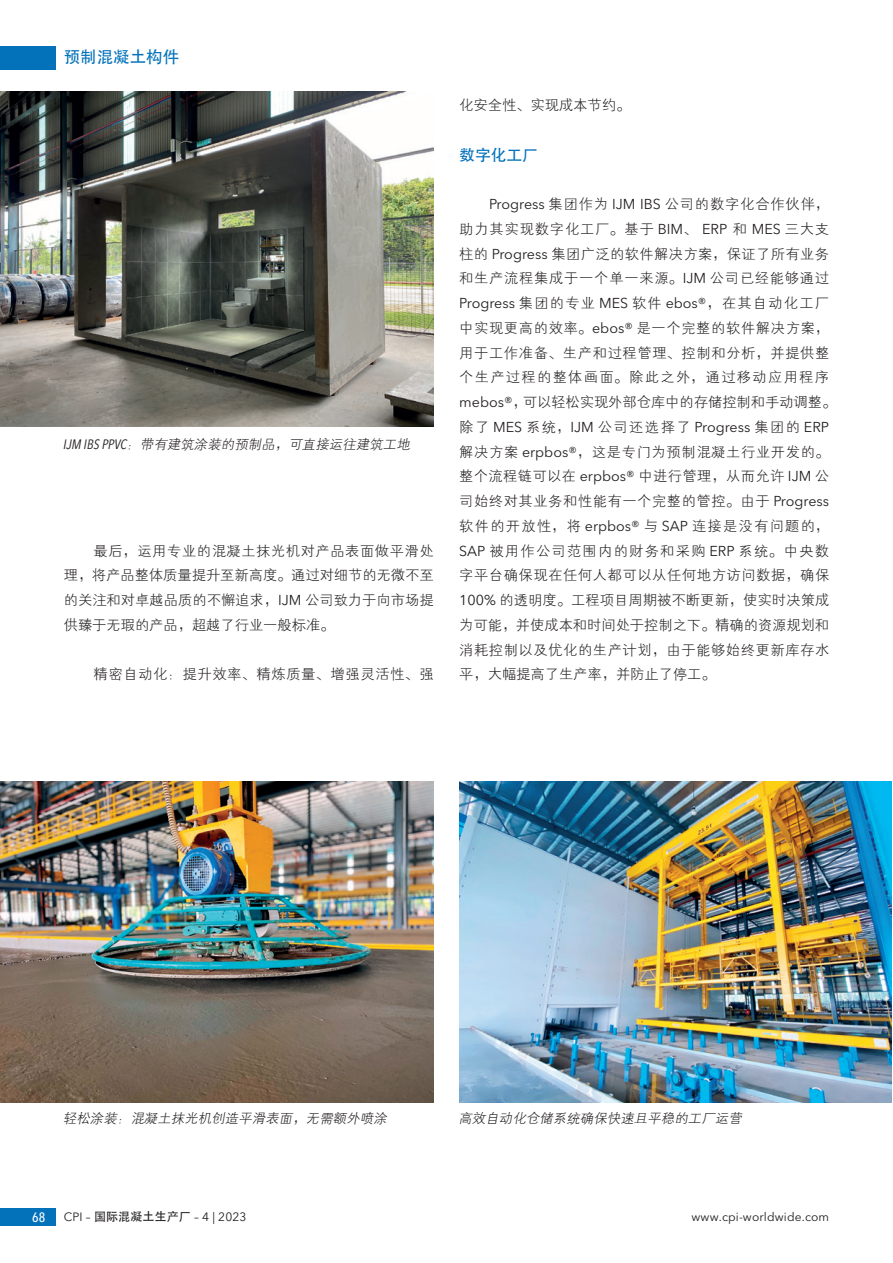
<style>
.page{position:relative;width:893px;height:1263px;background:#fff}
.page>*{position:absolute;margin:0;border:0;box-sizing:border-box;transform-origin:0 0}
.t1{font:16.5px "Adobe Heiti Std";color:#0372bb}
.t2{font:15.75px "Adobe Heiti Std";color:#0372bb}
.t3{font:14.25px/24.8px "FZXH1 JW GB1 0";letter-spacing:.04em;color:#231f20;text-align:justify}
.t4{font:14.25px "Avenir Next LT Pro";color:#231f20}
.t5{font:14.25px "FZXH1 JW GB1 0";color:#231f20}
.t6{font:italic 13.5px "FZXH1 JW GB1 0";color:#231f20}
.t7{font:500 condensed 13.5px "Avenir Next LT Pro";color:#fff}
.t8{font:12px "Avenir Next LT Pro";letter-spacing:.01em;color:#231f20}
.s1{font-family:"Avenir Next LT Pro";font-stretch:condensed}
.s2{font-family:"Avenir Next LT Pro"}
.s3{font-family:"FZXH1 JW GB1 0"}
.s4{font-family:"Adobe Heiti Std"}
</style>
<div class="page">
<img style="left:0;top:91px;width:434px;height:335px">
<img style="left:0;top:781px;width:434px;height:321px">
<img style="left:459px;top:781px;width:433px;height:321px">
<div style="left:0;top:1208px;width:55px;height:18px;background:#0372bb"></div>
<div style="left:0;top:47px;width:55px;height:23px;background:#0372bb"></div>
<p class="t1" style="left:64px;top:48px;width:117px">预制混凝土构件</p>
<p class="t6" style="left:63px;top:437px;width:351px"><span class="s1">IJM IBS PPVC</span>：带有建筑涂装的预制品，可直接运往建筑工地</p>
<p class="t3" style="left:64px;top:539px;width:371px;text-indent:30px">最后，运用专业的混凝土抹光机对产品表面做平滑处理，将产品整体质量提升至新高度。通过对细节的无微不至的关注和对卓越品质的不懈追求，<span class="s2">IJM</span> 公司致力于向市场提供臻于无瑕的产品，超越了行业一般标准。</p>
<p class="t3" style="left:94px;top:662px;width:342px">精密自动化：提升效率、精炼质量、增强灵活性、强</p>
<p class="t5" style="left:459px;top:97px;width:172px">化安全性、实现成本节约。</p>
<p class="t2" style="left:459px;top:146px;width:80px">数字化工厂</p>
<p class="t3" style="left:459px;top:192px;width:371px;text-indent:30px"><span class="s2">Progress</span> 集团作为 <span class="s2">IJM IBS</span> 公司的数字化合作伙伴，助力其实现数字化工厂。基于 <span class="s2">BIM</span>、 <span class="s2">ERP</span> 和 <span class="s2">MES</span> 三大支柱的 <span class="s2">Progress</span> 集团广泛的软件解决方案，保证了所有业务和生产流程集成于一个单一来源。<span class="s2">IJM</span> 公司已经能够通过</p>
<p class="t4" style="left:459px;top:295px;width:371px">Progress <span class="s3">集团的专业</span> MES <span class="s3">软件</span> ebos®<span class="s3">，在其自动化工厂</span></p>
<p class="t3" style="left:459px;top:316px;width:379px;text-align:left">中实现更高的效率。<span class="s2">ebos®</span> 是一个完整的软件解决方案，用于工作准备、生产和过程管理、控制和分析，并提供整个生产过程的整体画面。除此之外，通过移动应用程序<span class="s2">mebos®</span>，可以轻松实现外部仓库中的存储控制和手动调整。</p>
<p class="t4" style="left:459px;top:418px;width:371px"><span class="s3">除了</span> MES <span class="s3">系统，</span>IJM <span class="s3">公司还选择了</span> Progress <span class="s3">集团的</span> ERP</p>
<p class="t3" style="left:459px;top:440px;width:372px">解决方案 <span class="s2">erpbos®</span>，这是专门为预制混凝土行业开发的。整个流程链可以在 <span class="s2">erpbos®</span> 中进行管理，从而允许 <span class="s2">IJM</span> 公司始终对其业务和性能有一个完整的管控。由于 <span class="s2">Progress</span>软件的开放性，将 <span class="s2">erpbos®</span> 与 <span class="s2">SAP</span> 连接是没有问题的，<span class="s2">SAP</span> 被用作公司范围内的财务和采购 <span class="s2">ERP</span> 系统。中央数字平台确保现在任何人都可以从任何地方访问数据，确保<span class="s2">100%</span> 的透明度。工程项目周期被不断更新，使实时决策成为可能，并使成本和时间处于控制之下。精确的资源规划和消耗控制以及优化的生产计划，由于能够始终更新库存水平，大幅提高了生产率，并防止了停工。</p>
<p class="t6" style="left:63px;top:1111px;width:328px">轻松涂装：混凝土抹光机创造平滑表面，无需额外喷涂</p>
<p class="t6" style="left:458px;top:1111px;width:288px">高效自动化仓储系统确保快速且平稳的工厂运营</p>
<p class="t7" style="left:32px;top:1209px;width:15px">68</p>
<p class="t8" style="left:64px;top:1210px;width:184px">CPI – <span class="s4">国际混凝土生产厂</span> – 4 | 2023</p>
<p class="t8" style="left:692px;top:1210px;width:139px">www.cpi-worldwide.com</p>
</div>
